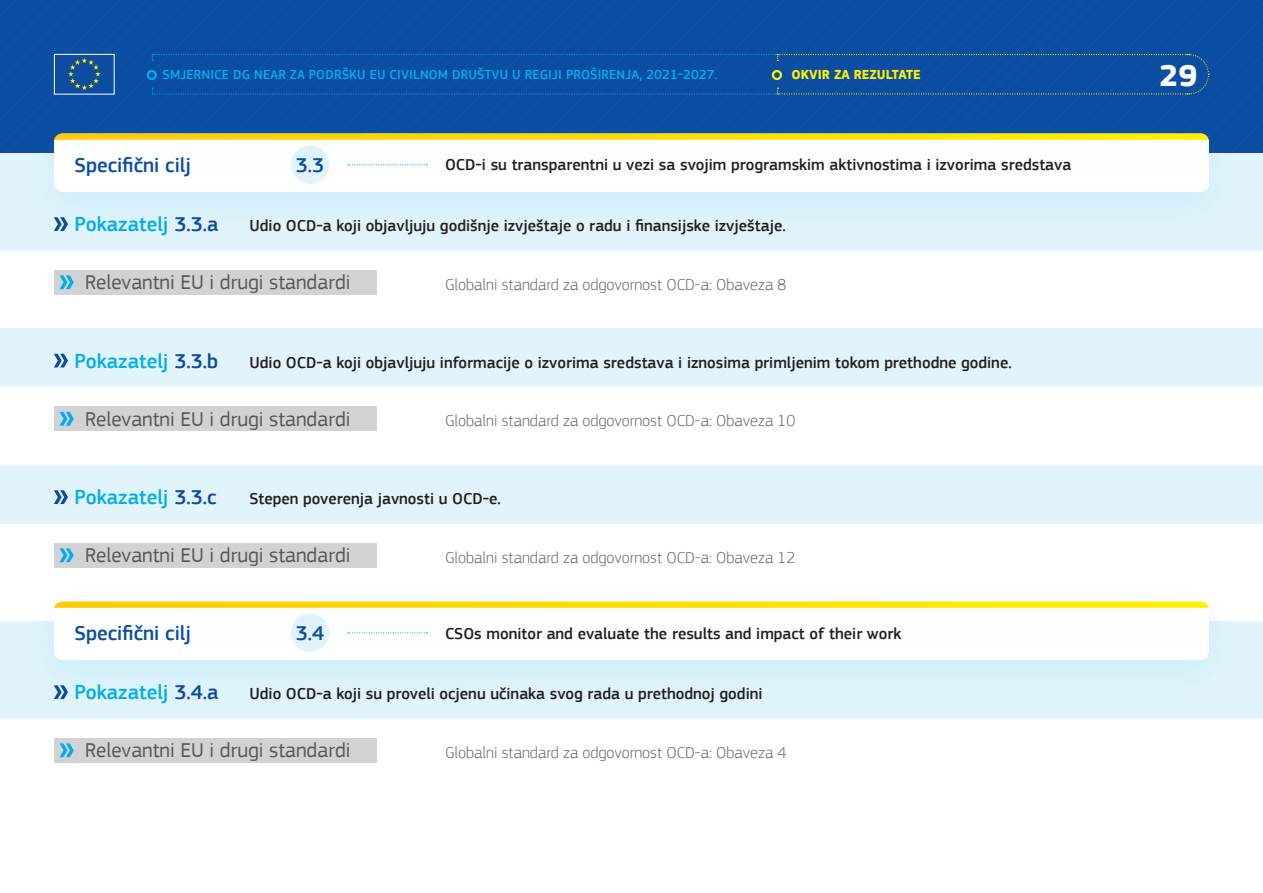
<style>
.page{position:relative;width:1263px;height:893px;background:#fff}
.page>*{position:absolute;margin:0;border:0;box-sizing:border-box;transform-origin:0 0}
.t1{font:700 31.5px "PF Square Sans Pro";color:#fff}
.t2{font:21px "PF Square Sans Pro";color:#57585a}
.t3{font:500 21px "PF Square Sans Pro";color:#00aeef}
.t4{font:500 21px "PF Square Sans Pro";color:#0d4da1}
.t5{font:500 16.5px "PF Square Sans Pro";color:#231f20}
.t6{font:300 16.5px "PF Square Sans Pro";color:#6c6d70}
.t7{font:500 13.5px "PF Square Sans Pro";letter-spacing:.01em;color:#00aeef}
.t8{font:700 13.5px "PF Square Sans Pro";color:#fff101}
.s1{color:#0d4da1}
</style>
<div class="page">
<div style="left:0;top:153px;width:1263px;height:97px;background:#e1f4fc"></div>
<div style="left:0;top:621px;width:1263px;height:98px;background:#e1f4fc"></div>
<div style="left:0;top:328px;width:1263px;height:59px;background:#e1f4fc"></div>
<div style="left:0;top:465px;width:1263px;height:59px;background:#e1f4fc"></div>
<svg style="left:54px;top:354px;width:14px;height:13px"></svg>
<svg style="left:54px;top:490px;width:14px;height:14px"></svg>
<div style="left:21px;top:113px;width:1221px;height:125px;background:#dbf2fb"></div>
<div style="left:54px;top:134px;width:1155px;height:58px;background:#fff;border-radius:9px"></div>
<div style="left:21px;top:581px;width:1221px;height:125px;background:#dcf2fb"></div>
<div style="left:54px;top:602px;width:1155px;height:58px;background:#fff;border-radius:9px"></div>
<div style="left:26px;top:113px;width:1211px;height:73px;background:#00aeef;opacity:.1"></div>
<svg style="left:0;top:0;width:1263px;height:153px;background:#2862a3"></svg>
<div style="left:26px;top:581px;width:1211px;height:73px;background:#fdfefe"></div>
<svg style="left:54px;top:602px;width:1155px;height:6px;background:#fedd0a"></svg>
<div style="left:54px;top:270px;width:323px;height:25px;background:#d1d2d4"></div>
<svg style="left:60px;top:275px;width:14px;height:14px"></svg>
<div style="left:54px;top:407px;width:323px;height:24px;background:#d1d2d4"></div>
<svg style="left:60px;top:412px;width:14px;height:14px"></svg>
<div style="left:54px;top:543px;width:323px;height:25px;background:#d1d2d4"></div>
<svg style="left:60px;top:548px;width:14px;height:14px"></svg>
<div style="left:54px;top:738px;width:323px;height:25px;background:#d1d2d4"></div>
<svg style="left:60px;top:743px;width:14px;height:14px"></svg>
<p class="t7" style="left:163px;top:67px;width:557px">SMJERNICE DG NEAR ZA PODRŠKU EU CIVILNOM DRUŠTVU U REGIJI PROŠIRENJA, 2021-2027.</p>
<p class="t8" style="left:792px;top:67px;width:131px">OKVIR ZA REZULTATE</p>
<h1 class="t1" style="left:1159px;top:56px;width:39px">29</h1>
<p class="t4" style="left:75px;top:153px;width:118px">Specifični cilj</p>
<p class="t3" style="left:75px;top:212px;width:145px">Pokazatelj <span class="s1">3.3.a</span></p>
<p class="t4" style="left:296px;top:153px;width:30px">3.3</p>
<p class="t5" style="left:445px;top:155px;width:628px">OCD-i su transparentni u vezi sa svojim programskim aktivnostima i izvorima sredstava</p>
<p class="t5" style="left:249px;top:216px;width:538px">Udio OCD-a koji objavljuju godišnje izvještaje o radu i finansijske izvještaje.</p>
<p class="t2" style="left:85px;top:270px;width:267px">Relevantni EU i drugi standardi</p>
<p class="t6" style="left:445px;top:274px;width:343px">Globalni standard za odgovornost OCD-a: Obaveza 8</p>
<p class="t3" style="left:75px;top:348px;width:145px">Pokazatelj <span class="s1">3.3.b</span></p>
<p class="t5" style="left:249px;top:352px;width:764px">Udio OCD-a koji objavljuju informacije o izvorima sredstava i iznosima primljenim tokom prethodne godine.</p>
<p class="t2" style="left:85px;top:406px;width:267px">Relevantni EU i drugi standardi</p>
<p class="t6" style="left:445px;top:411px;width:352px">Globalni standard za odgovornost OCD-a: Obaveza 10</p>
<p class="t3" style="left:75px;top:485px;width:143px">Pokazatelj <span class="s1">3.3.c</span></p>
<p class="t5" style="left:249px;top:489px;width:253px">Stepen poverenja javnosti u OCD-e.</p>
<p class="t2" style="left:85px;top:543px;width:267px">Relevantni EU i drugi standardi</p>
<p class="t6" style="left:445px;top:547px;width:352px">Globalni standard za odgovornost OCD-a: Obaveza 12</p>
<p class="t4" style="left:75px;top:621px;width:118px">Specifični cilj</p>
<p class="t4" style="left:296px;top:621px;width:30px">3.4</p>
<p class="t5" style="left:445px;top:623px;width:458px">CSOs monitor and evaluate the results and impact of their work</p>
<p class="t3" style="left:75px;top:680px;width:145px">Pokazatelj <span class="s1">3.4.a</span></p>
<p class="t5" style="left:249px;top:684px;width:514px">Udio OCD-a koji su proveli ocjenu učinaka svog rada u prethodnoj godini</p>
<p class="t2" style="left:85px;top:738px;width:267px">Relevantni EU i drugi standardi</p>
<p class="t6" style="left:445px;top:742px;width:343px">Globalni standard za odgovornost OCD-a: Obaveza 4</p>
</div>
